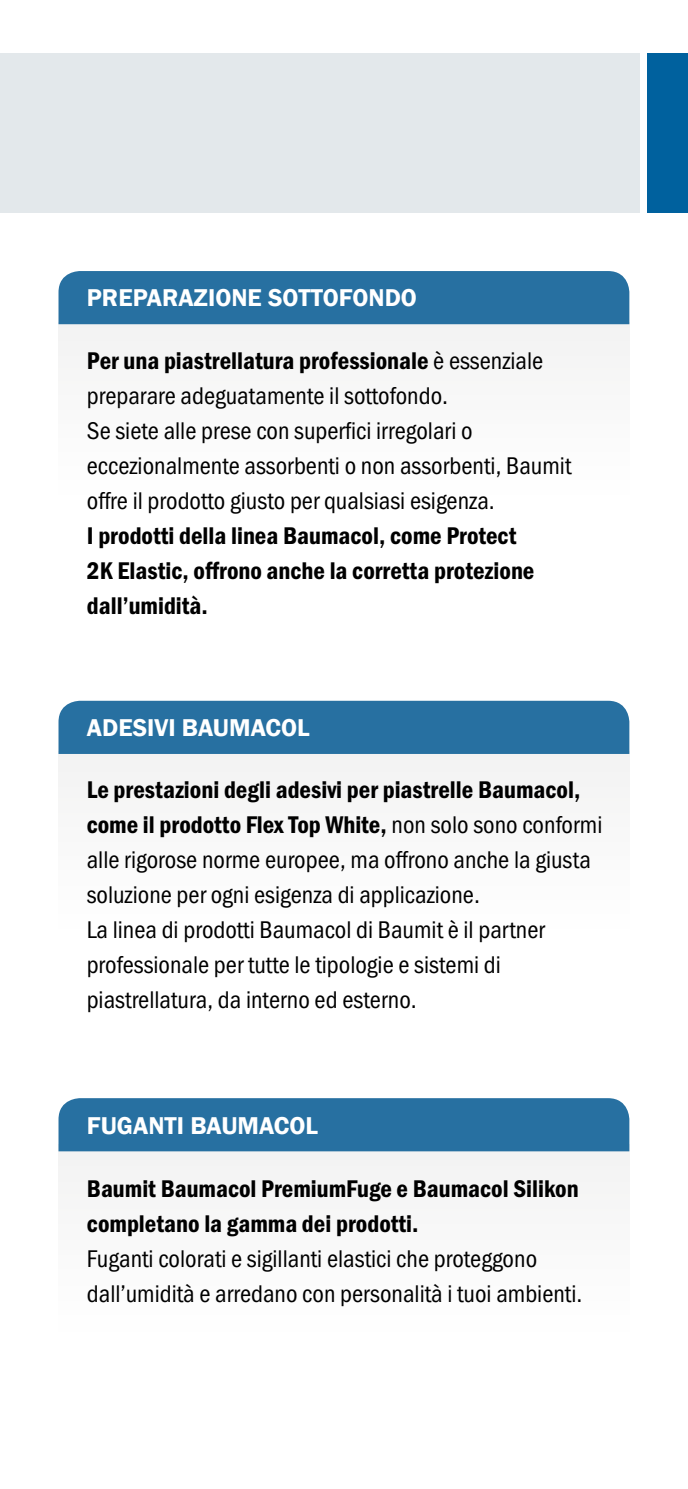
<style>
.page{position:relative;width:688px;height:1489px;background:#fff}
.page>*{position:absolute;margin:0;border:0;box-sizing:border-box;transform-origin:0 0}
.t1{font:25px/35px "BM Franklin Gothic URW Con Boo";color:#000}
.t2{font:25px/35px "BM Franklin Gothic URW Con Dem";color:#000}
.t3{font:600 25px "Franklin Gothic";color:#fff}
.s1{font-family:"BM Franklin Gothic URW Con Boo"}
</style>
<div class="page">
<div style="left:647px;top:53px;width:40px;height:160px;background:#00619e"></div>
<div style="left:0;top:53px;width:639px;height:160px;background:#e3e8eb"></div>
<div style="left:58px;top:1098px;width:571px;height:53px;background:#2770a1"></div>
<div style="left:58px;top:700px;width:571px;height:54px;background:#2770a1"></div>
<div style="left:58px;top:271px;width:571px;height:53px;background:#2770a1"></div>
<p class="t3" style="left:87px;top:283px;width:331px">PREPARAZIONE SOTTOFONDO</p>
<p class="t2" style="left:87px;top:342px;width:457px">Per una piastrellatura professionale <span class="s1">è essenziale</span></p>
<p class="t1" style="left:87px;top:378px;width:486px">preparare adeguatamente il sottofondo.<br>Se siete alle prese con superfici irregolari o eccezionalmente assorbenti o non assorbenti, Baumit offre il prodotto giusto per qualsiasi esigenza.</p>
<p class="t2" style="left:87px;top:517px;width:449px">I prodotti della linea Baumacol, come Protect<br>2K Elastic, offrono anche la corretta protezione dall’umidità.</p>
<p class="t3" style="left:87px;top:712px;width:224px">ADESIVI BAUMACOL</p>
<p class="t2" style="left:87px;top:772px;width:517px">Le prestazioni degli adesivi per piastrelle Baumacol, come il prodotto Flex Top White, <span class="s1">non solo sono conformi</span></p>
<p class="t1" style="left:87px;top:842px;width:505px">alle rigorose norme europee, ma offrono anche la giusta soluzione per ogni esigenza di applicazione.<br>La linea di prodotti Baumacol di Baumit è il partner professionale per tutte le tipologie e sistemi di piastrellatura, da interno ed esterno.</p>
<p class="t3" style="left:87px;top:1109px;width:233px">FUGANTI BAUMACOL</p>
<p class="t2" style="left:87px;top:1170px;width:493px">Baumit Baumacol PremiumFuge e Baumacol Silikon completano la gamma dei prodotti.</p>
<p class="t1" style="left:87px;top:1240px;width:497px">Fuganti colorati e sigillanti elastici che proteggono dall’umidità e arredano con personalità i tuoi ambienti.</p>
</div>
